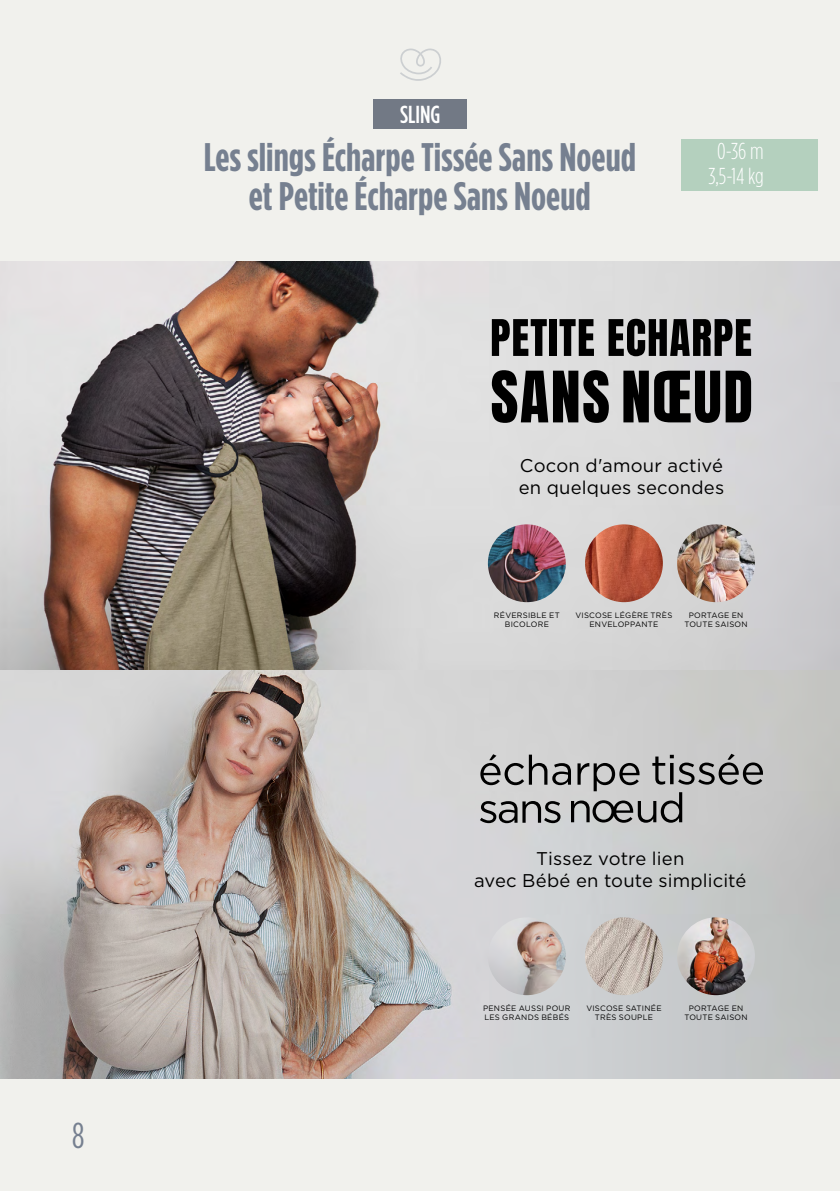
<style>
.page{position:relative;width:840px;height:1191px;background:#fff}
.page>*{position:absolute;margin:0;border:0;box-sizing:border-box;transform-origin:0 0}
.t1{font:700 39.8px/39.8px "Gotham Condensed";color:#768090;text-align:center}
.t2{font:36px "Gotham Condensed";color:#768090}
.t3{font:500 24.6px "Gotham Condensed";color:#fff}
.t4{font:300 23px/24.4px "Gotham Condensed";color:#fff;text-align:center}
.t5{font:18.4px/22px "Gotham";letter-spacing:.01em;color:#000}
.t6{font:7.8px/9.4px "Gotham";letter-spacing:.03em;color:#000;text-align:center}
</style>
<div class="page">
<div style="left:0;top:0;width:839px;height:1191px;background:#f1f1ed"></div>
<div style="left:681px;top:139px;width:136px;height:51px;background:#b4d0be"></div>
<div style="left:373px;top:99px;width:93px;height:30px;background:#727985"></div>
<img style="left:0;top:262px;width:839px;height:816px">
<svg style="left:491px;top:319px;width:55px;height:37px;background:#5a5a5a"></svg>
<div style="left:549px;top:319px;width:7px;height:37px;background:#000"></div>
<svg style="left:559px;top:319px;width:34px;height:37px"></svg>
<svg style="left:608px;top:319px;width:142px;height:37px;background:#4a4a4b"></svg>
<svg style="left:491px;top:370px;width:117px;height:53px;background:#4b4b4b"></svg>
<svg style="left:623px;top:371px;width:96px;height:52px;background:#3f3f3f"></svg>
<svg style="left:725px;top:371px;width:25px;height:51px"></svg>
<svg style="left:479px;top:753px;width:283px;height:70px;background:#a7a7a7"></svg>
<img style="left:487px;top:917px;width:78px;height:78px;border-radius:39px">
<img style="left:584px;top:917px;width:78px;height:78px;border-radius:39px">
<img style="left:676px;top:917px;width:78px;height:78px;border-radius:39px">
<img style="left:487px;top:524px;width:78px;height:78px;border-radius:39px">
<img style="left:584px;top:524px;width:78px;height:78px;border-radius:39px">
<img style="left:676px;top:524px;width:78px;height:78px;border-radius:39px">
<h2 class="t2" style="left:72px;top:1114px;width:14px">8</h2>
<h3 class="t3" style="left:400px;top:100px;width:42px">SLING</h3>
<h1 class="t1" style="left:204px;top:137px;width:433px">Les slings Écharpe Tissée Sans Noeud et Petite Écharpe Sans Noeud</h1>
<h3 class="t4" style="left:708px;top:139px;width:57px">0-36 m<br>3,5-14 kg</h3>
<h3 class="t5" style="left:518px;top:454px;width:207px">Cocon d'amour activé en quelques secondes</h3>
<p class="t6" style="left:493px;top:610px;width:67px">RÉVERSIBLE ET<br>BICOLORE</p>
<p class="t6" style="left:575px;top:610px;width:98px">VISCOSE LÉGÈRE TRÈS<br>ENVELOPPANTE</p>
<p class="t6" style="left:684px;top:610px;width:65px">PORTAGE EN<br>TOUTE SAISON</p>
<h3 class="t5" style="left:474px;top:847px;width:273px;text-align:center">Tissez votre lien<br>avec Bébé en toute simplicité</h3>
<p class="t6" style="left:483px;top:1003px;width:89px;text-align:left">PENSÉE AUSSI POUR<br>LES GRANDS BÉBÉS</p>
<p class="t6" style="left:586px;top:1003px;width:77px">VISCOSE SATINÉE<br>TRÈS SOUPLE</p>
<p class="t6" style="left:684px;top:1003px;width:65px">PORTAGE EN<br>TOUTE SAISON</p>
</div>
